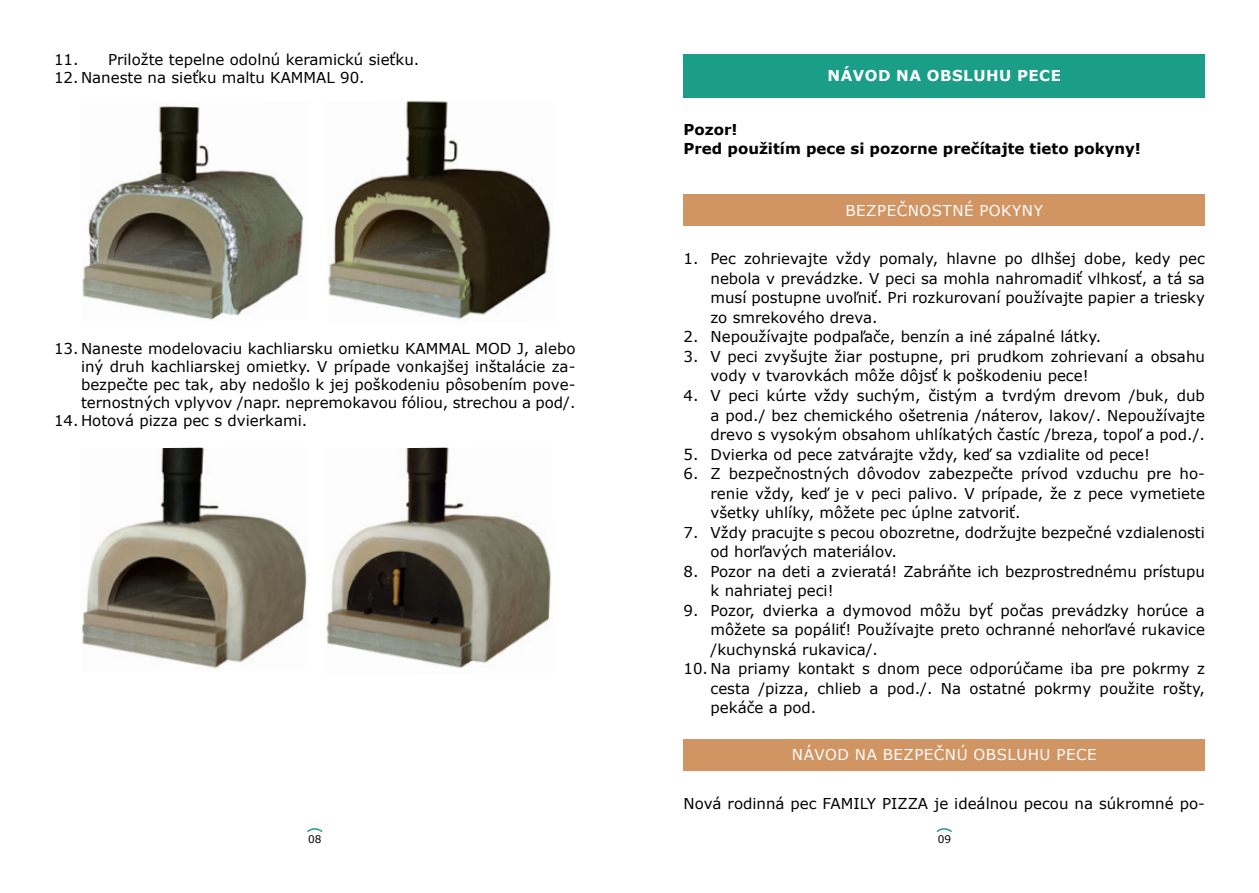
<style>
.page{position:relative;width:1259px;height:893px;background:#fff}
.page>*{position:absolute;margin:0;border:0;box-sizing:border-box;transform-origin:0 0}
.t1{font:15px/19.5px "Verdana";color:#000;text-align:justify}
.t2{font:700 15px/19.5px "Verdana";color:#000}
.t3{font:15px "Verdana";letter-spacing:.035em;color:#fff}
.t4{font:700 15px "Verdana";letter-spacing:.035em;color:#fff}
.t5{font:10.5px "Verdana";color:#000}
</style>
<div class="page">
<img style="left:82px;top:106px;width:222px;height:214px">
<img style="left:328px;top:101px;width:223px;height:218px">
<img style="left:82px;top:447px;width:225px;height:222px">
<img style="left:326px;top:447px;width:225px;height:221px">
<div style="left:683px;top:54px;width:522px;height:43px;background:#1b9e88"></div>
<div style="left:683px;top:195px;width:522px;height:31px;background:#d19563"></div>
<div style="left:683px;top:739px;width:522px;height:31px;background:#d19563"></div>
<svg style="left:307px;top:828px;width:16px;height:5px"></svg>
<svg style="left:936px;top:828px;width:16px;height:4px"></svg>
<p class="t1" style="left:54px;top:50px;width:367px">11. Priložte tepelne odolnú keramickú sieťku.</p>
<p class="t1" style="left:54px;top:68px;width:312px">12. Naneste na sieťku maltu KAMMAL 90.</p>
<p class="t1" style="left:81px;top:339px;width:496px;line-height:18px;text-indent:-27px">13. Naneste modelovaciu kachliarsku omietku KAMMAL MOD J, alebo iný druh kachliarskej omietky. V prípade vonkajšej inštalácie za&shy;bezpečte pec tak, aby nedošlo k jej poškodeniu pôsobením pove&shy;ternostných vplyvov /napr. nepremokavou fóliou, strechou a pod/.</p>
<p class="t1" style="left:54px;top:410px;width:255px">14. Hotová pizza pec s dvierkami.</p>
<p class="t4" style="left:827px;top:65px;width:235px">NÁVOD NA OBSLUHU PECE</p>
<p class="t2" style="left:683px;top:119px;width:459px">Pozor!<br>Pred použitím pece si pozorne prečítajte tieto pokyny!</p>
<p class="t3" style="left:845px;top:200px;width:199px">BEZPEČNOSTNÉ POKYNY</p>
<p class="t1" style="left:710px;top:249px;width:496px;text-indent:-27px">1. Pec zohrievajte vždy pomaly, hlavne po dlhšej dobe, kedy pec nebola v prevádzke. V peci sa mohla nahromadiť vlhkosť, a tá sa musí postupne uvoľniť. Pri rozkurovaní používajte papier a triesky zo smrekového dreva.</p>
<p class="t1" style="left:683px;top:327px;width:419px">2. Nepoužívajte podpaľače, benzín a iné zápalné látky.</p>
<p class="t1" style="left:710px;top:347px;width:496px;text-indent:-27px">3. V peci zvyšujte žiar postupne, pri prudkom zohrievaní a obsahu vody v tvarovkách môže dôjsť k poškodeniu pece!</p>
<p class="t1" style="left:710px;top:386px;width:496px;text-indent:-27px">4. V peci kúrte vždy suchým, čistým a tvrdým drevom /buk, dub a pod./ bez chemického ošetrenia /náterov, lakov/. Nepoužívajte drevo s vysokým obsahom uhlíkatých častíc /breza, topoľ a pod./.</p>
<p class="t1" style="left:683px;top:444px;width:468px">5. Dvierka od pece zatvárajte vždy, keď sa vzdialite od pece!</p>
<p class="t1" style="left:710px;top:464px;width:496px;text-indent:-27px">6. Z bezpečnostných dôvodov zabezpečte prívod vzduchu pre ho&shy;renie vždy, keď je v peci palivo. V prípade, že z pece vymetiete všetky uhlíky, môžete pec úplne zatvoriť.</p>
<p class="t1" style="left:710px;top:522px;width:496px;text-indent:-27px">7. Vždy pracujte s pecou obozretne, dodržujte bezpečné vzdialenosti od horľavých materiálov.</p>
<p class="t1" style="left:710px;top:561px;width:496px;text-indent:-27px">8. Pozor na deti a zvieratá! Zabráňte ich bezprostrednému prístupu k nahriatej peci!</p>
<p class="t1" style="left:710px;top:600px;width:496px;text-indent:-27px">9. Pozor, dvierka a dymovod môžu byť počas prevádzky horúce a môžete sa popáliť! Používajte preto ochranné nehorľavé rukavice /kuchynská rukavica/.</p>
<p class="t1" style="left:710px;top:659px;width:496px;text-indent:-27px">10. Na priamy kontakt s dnom pece odporúčame iba pre pokrmy z cesta /pizza, chlieb a pod./. Na ostatné pokrmy použite rošty, pekáče a pod.</p>
<p class="t3" style="left:792px;top:744px;width:306px">NÁVOD NA BEZPEČNÚ OBSLUHU PECE</p>
<p class="t1" style="left:683px;top:793px;width:523px">Nová rodinná pec FAMILY PIZZA je ideálnou pecou na súkromné po-</p>
<p class="t5" style="left:308px;top:832px;width:15px">08</p>
<p class="t5" style="left:937px;top:832px;width:15px">09</p>
</div>
